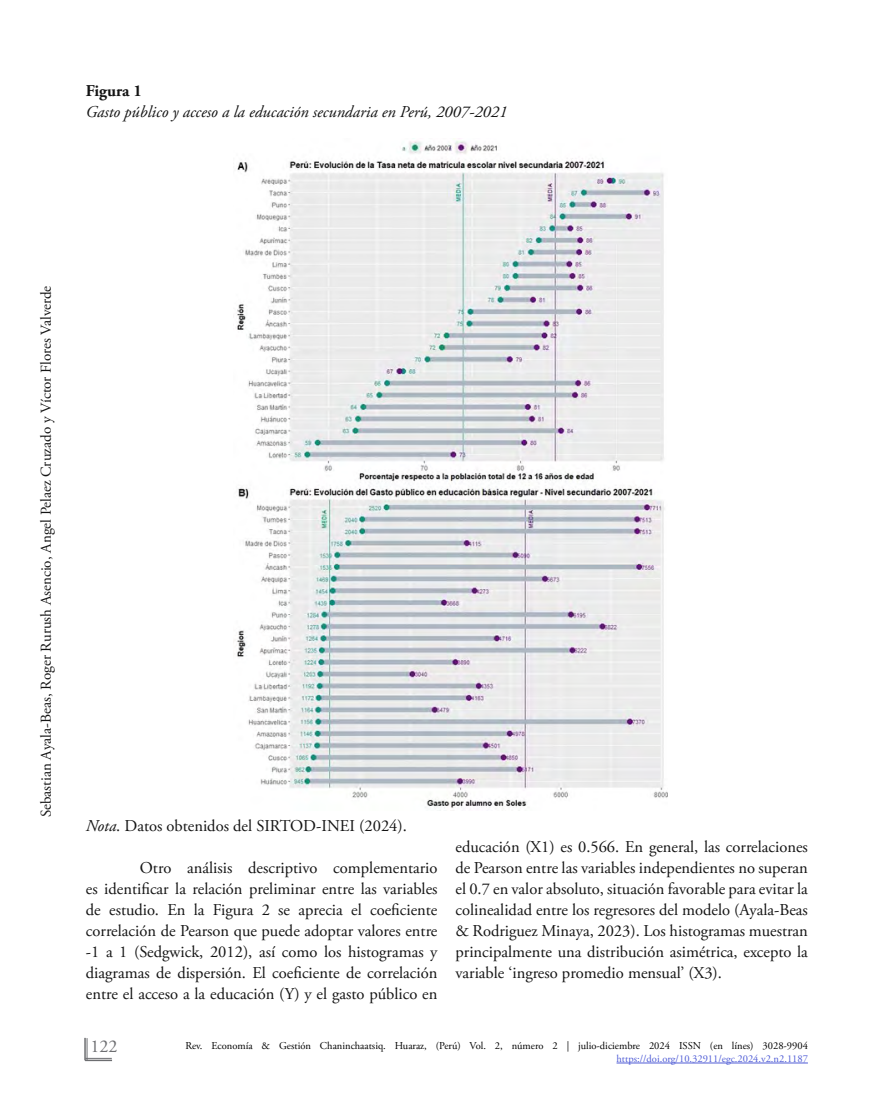
<style>
.page{position:relative;width:893px;height:1106px;background:#fff}
.page>*{position:absolute;margin:0;border:0;box-sizing:border-box;transform-origin:0 0}
.t1{font:18px "Adobe Garamond Pro";color:#6d6e71}
.Párrafo{font:16.5px/21px "Adobe Garamond Pro";color:#141414;text-align:justify}
.t2{font:italic 16.5px "Adobe Garamond Pro";color:#141414}
.t3{font:700 16.5px "Adobe Garamond Pro";color:#141414}
.t4{font:15px "Adobe Garamond Pro";color:#141414}
.t5{font:10.5px "Adobe Garamond Pro";color:#000}
.t6{font:10.5px "Adobe Garamond Pro";color:#4f5cd6}
.s1{font-style:italic}
</style>
<div class="page">
<hr style="left:84px;top:1038px;width:2px;height:21px;background:#6d6e71">
<svg style="left:86px;top:1038px;width:25px;height:21px"></svg>
<hr style="left:86px;top:1059px;width:25px;height:2px;background:#6d6e71">
<hr style="left:616px;top:1062px;width:192px;height:1px;background:#4f5cd6">
<img style="left:234px;top:138px;width:434px;height:670px">
<p class="t3" style="left:86px;top:81px;width:58px">Figura 1</p>
<p class="t2" style="left:86px;top:102px;width:423px">Gasto público y acceso a la educación secundaria en Perú, 2007-2021</p>
<p class="t4" style="left:37px;top:817px;width:533px;rotate:-90deg">Sebastian Ayala-Beas, Roger Rurush Asencio, Angel Pelaez Cruzado y Víctor Flores Valverde</p>
<p class="Párrafo" style="left:86px;top:816px;width:323px"><span class="s1">Nota</span>. Datos obtenidos del SIRTOD-INEI (2024).</p>
<p class="Párrafo" style="left:86px;top:858px;width:353px;text-indent:54px">Otro análisis descriptivo complementario es identificar la relación preliminar entre las variables de estudio. En la Figura 2 se aprecia el coeficiente correlación de Pearson que puede adoptar valores entre -1 a 1 (Sedgwick, 2012), así como los histogramas y diagramas de dispersión. El coeficiente de correlación entre el acceso a la educación (Y) y el gasto público en</p>
<p class="Párrafo" style="left:455px;top:837px;width:354px">educación (X1) es 0.566. En general, las correlaciones de Pearson entre las variables independientes no superan el 0.7 en valor absoluto, situación favorable para evitar la colinealidad entre los regresores del modelo (Ayala-Beas &amp; Rodriguez Minaya, 2023). Los histogramas muestran principalmente una distribución asimétrica, excepto la variable ‘ingreso promedio mensual’ (X3).</p>
<p class="t1" style="left:90px;top:1035px;width:28px">122</p>
<p class="t5" style="left:185px;top:1039px;width:624px">Rev. Economía &amp; Gestión Chaninchaatsiq. Huaraz, (Perú) Vol. 2, número 2 | julio-diciembre 2024 ISSN (en línes) 3028-9904</p>
<p class="t6" style="left:616px;top:1052px;width:193px">https://doi.org/10.32911/egc.2024.v2.n2.1187</p>
</div>
